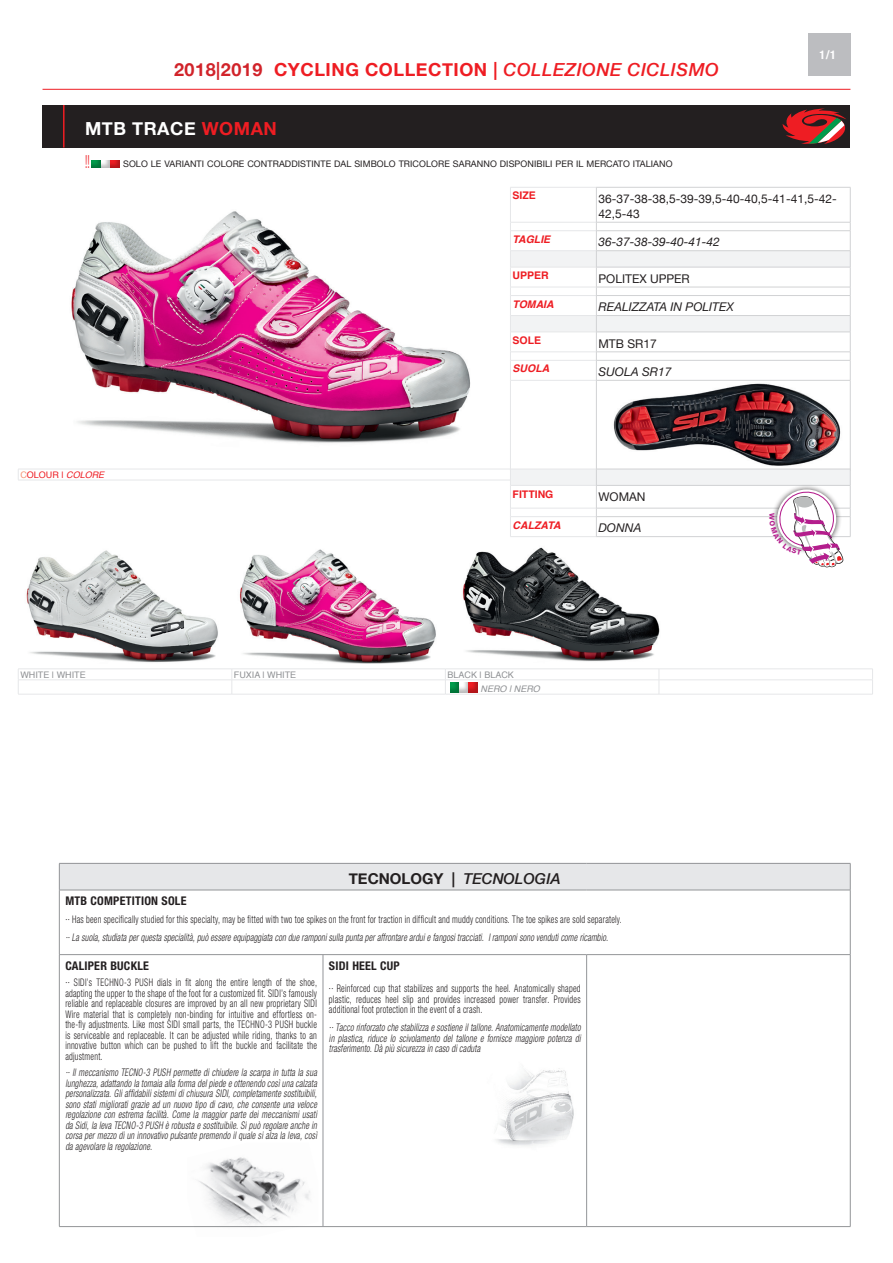
<style>
.page{position:relative;width:893px;height:1263px;background:#fff}
.page>*{position:absolute;margin:0;border:0;box-sizing:border-box;transform-origin:0 0}
.t1{font:700 18px "Helvetica Neue";letter-spacing:.03em;color:#ee1d23}
.t2{font:700 18px "Helvetica Neue";letter-spacing:.03em;color:#fff}
.t3{font:condensed 18px "Helvetica Neue";color:#ee1d23;scale:.5 1}
.t4{font:700 15px "Helvetica Neue";color:#231f20}
.t5{font:12px/15px "Helvetica Neue";color:#231f20}
.t6{font:italic 12px "Helvetica Neue";color:#231f20}
.t7{font:700 condensed 12px "Helvetica Neue";letter-spacing:.02em;color:#231f20}
.t8{font:700 condensed 12px "Helvetica Neue";color:#fff}
.t9{font:italic 300 condensed 10.5px/10.5px "Helvetica Neue";letter-spacing:.015em;color:#231f20;text-align:justify;scale:.8 1}
.t10{font:300 condensed 10.5px/10.5px "Helvetica Neue";letter-spacing:.03em;color:#231f20;text-align:justify;scale:.8 1}
.t11{font:italic 700 10.5px "Helvetica";color:#ee1d23}
.t12{font:700 10.5px "Helvetica";color:#ee1d23}
.t13{font:9px "Helvetica Neue";letter-spacing:.01em;color:#231f20}
.t14{font:9px "Helvetica";color:#8f9194}
.t15{font:9px "Helvetica";color:#ee1d23}
.t16{font:italic 9px "Helvetica";color:#8f9194}
.s1{color:#d1232a}
.s2{font-weight:500;font-style:italic}
.s3{color:#ee1d23}
.s4{color:#f69375}
.s5{font-style:italic}
</style>
<div class="page">
<div style="left:43px;top:105px;width:807px;height:43px;background:#231f20"></div>
<svg style="left:783px;top:109px;width:63px;height:35px"></svg>
<hr style="left:63px;top:105px;width:2px;height:43px;background:#ee1d23">
<img style="left:71px;top:211px;width:400px;height:232px">
<img style="left:26px;top:549px;width:410px;height:115px">
<hr style="left:510px;top:187px;width:86px;height:1px;background:#e6e7e9">
<hr style="left:510px;top:187px;width:1px;height:35px;background:#e6e7e9">
<hr style="left:510px;top:380px;width:86px;height:1px;background:#e6e7e9">
<hr style="left:510px;top:380px;width:1px;height:90px;background:#e6e7e9">
<hr style="left:596px;top:187px;width:254px;height:1px;background:#d1d2d4">
<hr style="left:596px;top:187px;width:1px;height:35px;background:#d1d2d4">
<hr style="left:850px;top:187px;width:1px;height:35px;background:#d1d2d4">
<svg style="left:510px;top:222px;width:341px;height:158px"></svg>
<hr style="left:596px;top:380px;width:254px;height:1px;background:#d1d2d4">
<hr style="left:596px;top:380px;width:1px;height:90px;background:#d1d2d4">
<hr style="left:850px;top:380px;width:1px;height:90px;background:#d1d2d4">
<div style="left:89px;top:157px;width:12px;height:12px;background:#231f20;opacity:.3"></div>
<div style="left:99px;top:157px;width:12px;height:12px;background:#231f20;opacity:.3"></div>
<div style="left:108px;top:157px;width:12px;height:12px;background:#231f20;opacity:.3"></div>
<hr style="left:43px;top:89px;width:807px;height:1px;background:#ee1d23">
<hr style="left:18px;top:469px;width:493px;height:1px;background:#e6e7e9">
<hr style="left:18px;top:480px;width:493px;height:1px;background:#e6e7e9">
<div style="left:808px;top:33px;width:42px;height:42px;background:#bcbdc0"></div>
<hr style="left:18px;top:668px;width:214px;height:1px;background:#e6e7e9">
<hr style="left:232px;top:668px;width:213px;height:1px;background:#e6e7e9">
<hr style="left:445px;top:668px;width:214px;height:1px;background:#e6e7e9">
<hr style="left:659px;top:668px;width:214px;height:1px;background:#e6e7e9">
<hr style="left:18px;top:679px;width:214px;height:1px;background:#e6e7e9">
<svg style="left:18px;top:669px;width:1px;height:25px"></svg>
<hr style="left:232px;top:679px;width:213px;height:1px;background:#e6e7e9">
<hr style="left:445px;top:679px;width:214px;height:1px;background:#e6e7e9">
<svg style="left:445px;top:669px;width:1px;height:25px"></svg>
<hr style="left:659px;top:679px;width:214px;height:1px;background:#e6e7e9">
<svg style="left:659px;top:669px;width:1px;height:25px"></svg>
<svg style="left:872px;top:669px;width:1px;height:25px"></svg>
<hr style="left:18px;top:694px;width:214px;height:1px;background:#e6e7e9">
<hr style="left:232px;top:694px;width:213px;height:1px;background:#e6e7e9">
<hr style="left:445px;top:694px;width:214px;height:1px;background:#e6e7e9">
<hr style="left:659px;top:694px;width:214px;height:1px;background:#e6e7e9">
<div style="left:447px;top:680px;width:12px;height:13px;background:#231f20;opacity:.3"></div>
<div style="left:457px;top:680px;width:12px;height:13px;background:#231f20;opacity:.3"></div>
<div style="left:466px;top:680px;width:12px;height:13px;background:#231f20;opacity:.3"></div>
<div style="left:59px;top:863px;width:791px;height:27px;background:#e6e7e9"></div>
<hr style="left:59px;top:863px;width:264px;height:1px;background:#939598">
<svg style="left:59px;top:863px;width:1px;height:27px"></svg>
<hr style="left:323px;top:863px;width:264px;height:1px;background:#939598">
<hr style="left:587px;top:863px;width:263px;height:1px;background:#939598">
<svg style="left:850px;top:863px;width:1px;height:27px"></svg>
<hr style="left:59px;top:890px;width:264px;height:1px;background:#939598">
<hr style="left:59px;top:890px;width:1px;height:64px;background:#939598">
<hr style="left:323px;top:890px;width:264px;height:1px;background:#939598">
<hr style="left:587px;top:890px;width:263px;height:1px;background:#939598">
<hr style="left:850px;top:890px;width:1px;height:64px;background:#939598">
<hr style="left:59px;top:954px;width:264px;height:1px;background:#939598">
<hr style="left:59px;top:955px;width:1px;height:271px;background:#939598">
<hr style="left:323px;top:954px;width:264px;height:1px;background:#939598">
<hr style="left:323px;top:955px;width:1px;height:271px;background:#939598">
<hr style="left:587px;top:954px;width:263px;height:1px;background:#939598">
<hr style="left:586px;top:955px;width:1px;height:271px;background:#939598">
<hr style="left:850px;top:955px;width:1px;height:271px;background:#939598">
<hr style="left:59px;top:1226px;width:264px;height:1px;background:#939598">
<hr style="left:323px;top:1226px;width:264px;height:1px;background:#939598">
<hr style="left:587px;top:1226px;width:263px;height:1px;background:#939598">
<img style="left:496px;top:1068px;width:78px;height:78px">
<img style="left:194px;top:1157px;width:116px;height:71px">
<img style="left:462px;top:551px;width:198px;height:111px">
<img style="left:603px;top:378px;width:240px;height:91px">
<svg style="left:510px;top:469px;width:341px;height:98px"></svg>
<h1 class="t1" style="left:174px;top:55px;width:546px"><span class="s1">2018|2019</span> CYCLING COLLECTION | <span class="s2">COLLEZIONE CICLISMO</span></h1>
<h1 class="t2" style="left:85px;top:115px;width:193px">MTB TRACE <span class="s3">WOMAN</span></h1>
<h1 class="t3" style="left:85px;top:151px;width:11px">!!</h1>
<p class="t13" style="left:123px;top:158px;width:551px">SOLO LE VARIANTI COLORE CONTRADDISTINTE DAL SIMBOLO TRICOLORE SARANNO DISPONIBILI PER IL MERCATO ITALIANO</p>
<p class="t8" style="left:820px;top:44px;width:18px">1/1</p>
<p class="t15" style="left:20px;top:468px;width:85px"><span class="s4">C</span>OLOUR | <span class="s5">COLORE</span></p>
<p class="t12" style="left:513px;top:187px;width:25px">SIZE</p>
<p class="t5" style="left:598px;top:192px;width:240px">36-37-38-38,5-39-39,5-40-40,5-41-41,5-42-<br>42,5-43</p>
<p class="t11" style="left:513px;top:230px;width:39px">TAGLIE</p>
<p class="t6" style="left:598px;top:234px;width:123px">36-37-38-39-40-41-42</p>
<p class="t12" style="left:513px;top:267px;width:38px">UPPER</p>
<p class="t5" style="left:598px;top:272px;width:93px">POLITEX UPPER</p>
<p class="t11" style="left:513px;top:295px;width:43px">TOMAIA</p>
<p class="t6" style="left:598px;top:298px;width:137px">REALIZZATA IN POLITEX</p>
<p class="t12" style="left:513px;top:332px;width:30px">SOLE</p>
<p class="t5" style="left:598px;top:336px;width:60px">MTB SR17</p>
<p class="t11" style="left:513px;top:360px;width:38px">SUOLA</p>
<p class="t6" style="left:598px;top:363px;width:74px">SUOLA SR17</p>
<p class="t12" style="left:513px;top:485px;width:42px">FITTING</p>
<p class="t5" style="left:598px;top:490px;width:49px">WOMAN</p>
<p class="t11" style="left:513px;top:516px;width:50px">CALZATA</p>
<p class="t6" style="left:598px;top:519px;width:44px">DONNA</p>
<p class="t14" style="left:20px;top:668px;width:67px">WHITE | WHITE</p>
<p class="t14" style="left:234px;top:668px;width:64px">FUXIA | WHITE</p>
<p class="t14" style="left:447px;top:668px;width:68px">BLACK | BLACK</p>
<p class="t16" style="left:481px;top:682px;width:61px">NERO | NERO</p>
<h2 class="t4" style="left:349px;top:867px;width:213px">TECNOLOGY | <span class="s2">TECNOLOGIA</span></h2>
<p class="t7" style="left:65px;top:894px;width:123px">MTB COMPETITION SOLE</p>
<p class="t10" style="left:65px;top:914px;width:697px">·· Has been specifically studied for this specialty, may be fitted with two toe spikes on the front for traction in difficult and muddy conditions. The toe spikes are sold separately.</p>
<p class="t9" style="left:65px;top:932px;width:680px">·· La suola, studiata per questa specialità, può essere equipaggiata con due ramponi sulla punta per affrontare ardui e fangosi tracciati. I ramponi sono venduti come ricambio.</p>
<p class="t7" style="left:65px;top:958px;width:85px">CALIPER BUCKLE</p>
<p class="t10" style="left:65px;top:977px;width:316px">·· SIDI’s TECHNO-3 PUSH dials in fit along the entire length of the shoe, adapting the upper to the shape of the foot for a customized fit. SIDI’s famously reliable and replaceable closures are improved by an all new proprietary SIDI Wire material that is completely non-binding for intuitive and effortless on&shy;the-fly adjustments. Like most SIDI small parts, the TECHNO-3 PUSH buckle is serviceable and replaceable. It can be adjusted while riding, thanks to an innovative button which can be pushed to lift the buckle and facilitate the adjustment.</p>
<p class="t9" style="left:65px;top:1067px;width:316px">·· Il meccanismo TECNO-3 PUSH permette di chiudere la scarpa in tutta la sua lunghezza, adattando la tomaia alla forma del piede e ottenendo così una calzata personalizzata. Gli affidabili sistemi di chiusura SIDI, completamente sostituibili, sono stati migliorati grazie ad un nuovo tipo di cavo, che consente una veloce regolazione con estrema facilità. Come la maggior parte dei meccanismi usati da Sidi, la leva TECNO-3 PUSH è robusta e sostituibile. Si può regolare anche in corsa per mezzo di un innovativo pulsante premendo il quale si alza la leva, così da agevolare la regolazione.</p>
<p class="t7" style="left:329px;top:958px;width:72px">SIDI HEEL CUP</p>
<p class="t10" style="left:329px;top:983px;width:316px">·· Reinforced cup that stabilizes and supports the heel. Anatomically shaped plastic, reduces heel slip and provides increased power transfer. Provides additional foot protection in the event of a crash.</p>
<p class="t9" style="left:329px;top:1022px;width:316px">·· Tacco rinforzato che stabilizza e sostiene il tallone. Anatomicamente modellato in plastica, riduce lo scivolamento del tallone e fornisce maggiore potenza di trasferimento. Dà più sicurezza in caso di caduta</p>
</div>
